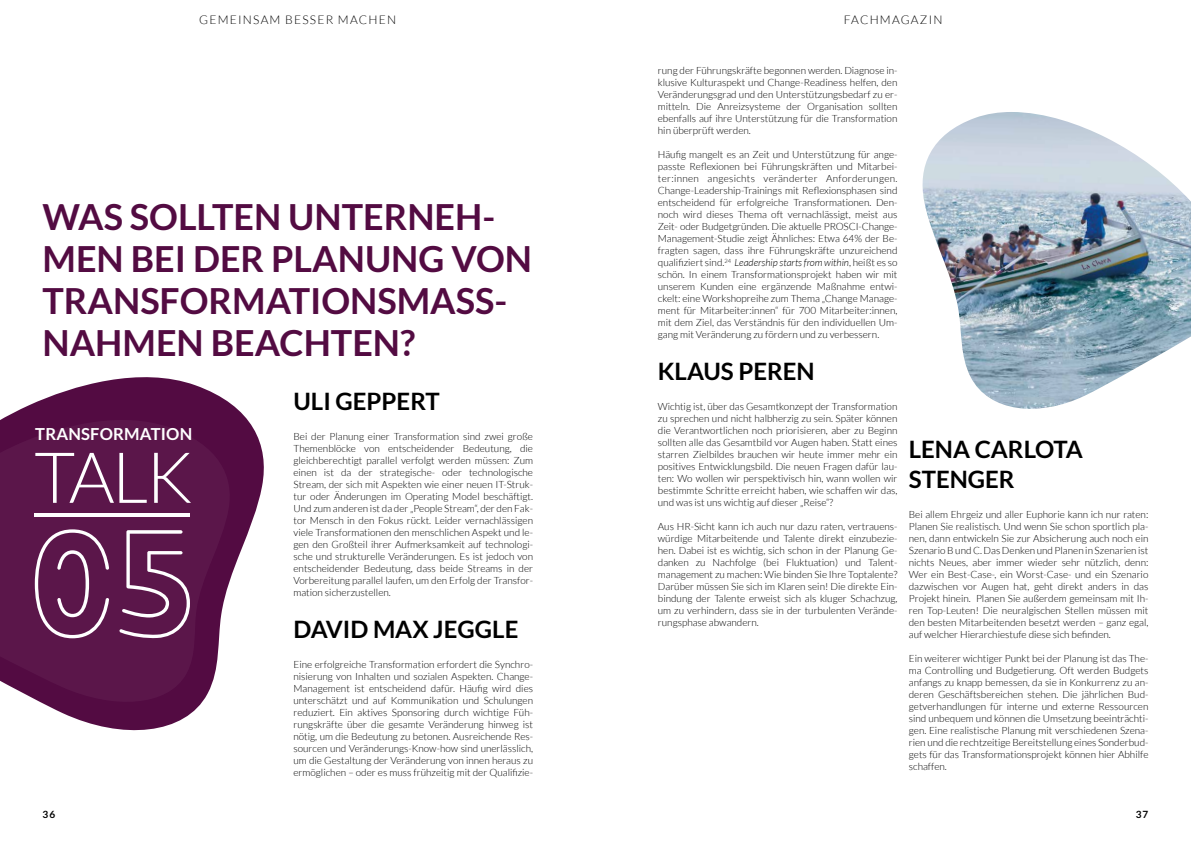
<style>
.page{position:relative;width:1191px;height:842px;background:#fff}
.page>*{position:absolute;margin:0;border:0;box-sizing:border-box;transform-origin:0 0}
.t1{font:300 70.6px "Lato";color:#fff}
.t2{font:700 36px/42px "Lato";color:#530b42}
.t3{font:700 24px/30px "Lato";color:#000}
.t4{font:700 16.6px "Lato";letter-spacing:.01em;color:#fff}
.t5{font:300 12px "Lato";letter-spacing:.1em;color:#000}
.t6{font:300 10px/12px "Lato";color:#000;text-align:justify}
.t7{font:700 10px "Lato";color:#000}
.s1{font-style:italic}
</style>
<div class="page">
<svg style="left:17px;top:377px;width:247px;height:354px"></svg>
<svg style="left:0;top:411px;width:234px;height:299px;background:#622152"></svg>
<hr style="left:34px;top:513px;width:156px;height:3px;background:#fff">
<svg style="left:35px;top:529px;width:74px;height:109px;background:#753b67"></svg>
<svg style="left:119px;top:530px;width:71px;height:108px;background:#783f6a"></svg>
<img style="left:922px;top:112px;width:269px;height:297px">
<p class="t5" style="left:199px;top:13px;width:198px">GEMEINSAM BESSER MACHEN</p>
<p class="t5" style="left:844px;top:13px;width:100px">FACHMAGAZIN</p>
<h2 class="t2" style="left:43px;top:196px;width:491px">WAS SOLLTEN UNTERNEH-<br>MEN BEI DER PLANUNG VON<br>TRANSFORMATIONSMASS-<br>NAHMEN BEACHTEN?</h2>
<h3 class="t4" style="left:35px;top:424px;width:158px">TRANSFORMATION</h3>
<h1 class="t1" style="left:34px;top:440px;width:160px">TALK</h1>
<h3 class="t3" style="left:293px;top:386px;width:148px">ULI GEPPERT</h3>
<p class="t6" style="left:293px;top:431px;width:241px">Bei der Planung einer Transformation sind zwei große Themenblöcke von entscheidender Bedeutung, die gleichberechtigt parallel verfolgt werden müssen: Zum einen ist da der strategische- oder technologische Stream, der sich mit Aspekten wie einer neuen IT-Struk&shy;tur oder Änderungen im Operating Model beschäftigt.<br>Und zum anderen ist da der „People Stream“, der den Fak&shy;tor Mensch in den Fokus rückt. Leider vernachlässigen viele Transformationen den menschlichen Aspekt und le&shy;gen den Großteil ihrer Aufmerksamkeit auf technologi&shy;sche und strukturelle Veränderungen. Es ist jedoch von entscheidender Bedeutung, dass beide Streams in der Vorbereitung parallel laufen, um den Erfolg der Transfor&shy;mation sicherzustellen.</p>
<h3 class="t3" style="left:293px;top:614px;width:226px">DAVID MAX JEGGLE</h3>
<p class="t6" style="left:293px;top:659px;width:241px">Eine erfolgreiche Transformation erfordert die Synchro&shy;nisierung von Inhalten und sozialen Aspekten. Change-Management ist entscheidend dafür. Häufig wird dies unterschätzt und auf Kommunikation und Schulungen reduziert. Ein aktives Sponsoring durch wichtige Füh&shy;rungskräfte über die gesamte Veränderung hinweg ist nötig, um die Bedeutung zu betonen. Ausreichende Res&shy;sourcen und Veränderungs-Know-how sind unerlässlich, um die Gestaltung der Veränderung von innen heraus zu ermöglichen – oder es muss frühzeitig mit der Qualifizie-</p>
<p class="t6" style="left:658px;top:65px;width:241px">rung der Führungskräfte begonnen werden. Diagnose in&shy;klusive Kulturaspekt und Change-Readiness helfen, den Veränderungsgrad und den Unterstützungsbedarf zu er&shy;mitteln. Die Anreizsysteme der Organisation sollten ebenfalls auf ihre Unterstützung für die Transformation hin überprüft werden.</p>
<p class="t6" style="left:658px;top:149px;width:241px">Häufig mangelt es an Zeit und Unterstützung für ange&shy;passte Reflexionen bei Führungskräften und Mitarbei&shy;ter:innen angesichts veränderter Anforderungen.<br>Change-Leadership-Trainings mit Reflexionsphasen sind entscheidend für erfolgreiche Transformationen. Den&shy;noch wird dieses Thema oft vernachlässigt, meist aus Zeit- oder Budgetgründen. Die aktuelle PROSCI-Change-Management-Studie zeigt Ähnliches: Etwa 64% der Be&shy;fragten sagen, dass ihre Führungskräfte unzureichend qualifiziert sind.<sup>24</sup> <span class="s1">Leadership starts from within</span>, heißt es so schön. In einem Transformationsprojekt haben wir mit unserem Kunden eine ergänzende Maßnahme entwi&shy;ckelt: eine Workshopreihe zum Thema „Change Manage&shy;ment für Mitarbeiter:innen“ für 700 Mitarbeiter:innen, mit dem Ziel, das Verständnis für den individuellen Um&shy;gang mit Veränderung zu fördern und zu verbessern.</p>
<h3 class="t3" style="left:658px;top:356px;width:158px">KLAUS PEREN</h3>
<p class="t6" style="left:658px;top:401px;width:241px">Wichtig ist, über das Gesamtkonzept der Transformation zu sprechen und nicht halbherzig zu sein. Später können die Verantwortlichen noch priorisieren, aber zu Beginn sollten alle das Gesamtbild vor Augen haben. Statt eines starren Zielbildes brauchen wir heute immer mehr ein positives Entwicklungsbild. Die neuen Fragen dafür lau&shy;ten: Wo wollen wir perspektivisch hin, wann wollen wir bestimmte Schritte erreicht haben, wie schaffen wir das, und was ist uns wichtig auf dieser „Reise“?</p>
<p class="t6" style="left:658px;top:521px;width:241px">Aus HR-Sicht kann ich auch nur dazu raten, vertrauens&shy;würdige Mitarbeitende und Talente direkt einzubezie&shy;hen. Dabei ist es wichtig, sich schon in der Planung Ge&shy;danken zu Nachfolge (bei Fluktuation) und Talent&shy;management zu machen: Wie binden Sie Ihre Toptalente?<br>Darüber müssen Sie sich im Klaren sein! Die direkte Ein&shy;bindung der Talente erweist sich als kluger Schachzug, um zu verhindern, dass sie in der turbulenten Verände&shy;rungsphase abwandern.</p>
<h3 class="t3" style="left:909px;top:434px;width:176px">LENA CARLOTA<br>STENGER</h3>
<p class="t6" style="left:909px;top:509px;width:241px">Bei allem Ehrgeiz und aller Euphorie kann ich nur raten:<br>Planen Sie realistisch. Und wenn Sie schon sportlich pla&shy;nen, dann entwickeln Sie zur Absicherung auch noch ein Szenario B und C. Das Denken und Planen in Szenarien ist nichts Neues, aber immer wieder sehr nützlich, denn:<br>Wer ein Best-Case-, ein Worst-Case- und ein Szenario dazwischen vor Augen hat, geht direkt anders in das Projekt hinein. Planen Sie außerdem gemeinsam mit Ih&shy;ren Top-Leuten! Die neuralgischen Stellen müssen mit den besten Mitarbeitenden besetzt werden – ganz egal, auf welcher Hierarchiestufe diese sich befinden.</p>
<p class="t6" style="left:909px;top:653px;width:241px">Ein weiterer wichtiger Punkt bei der Planung ist das The&shy;ma Controlling und Budgetierung. Oft werden Budgets anfangs zu knapp bemessen, da sie in Konkurrenz zu an&shy;deren Geschäftsbereichen stehen. Die jährlichen Bud&shy;getverhandlungen für interne und externe Ressourcen sind unbequem und können die Umsetzung beeinträchti&shy;gen. Eine realistische Planung mit verschiedenen Szena&shy;rien und die rechtzeitige Bereitstellung eines Sonderbud&shy;gets für das Transformationsprojekt können hier Abhilfe schaffen.</p>
<p class="t7" style="left:43px;top:809px;width:14px">36</p>
<p class="t7" style="left:1135px;top:809px;width:14px">37</p>
</div>
